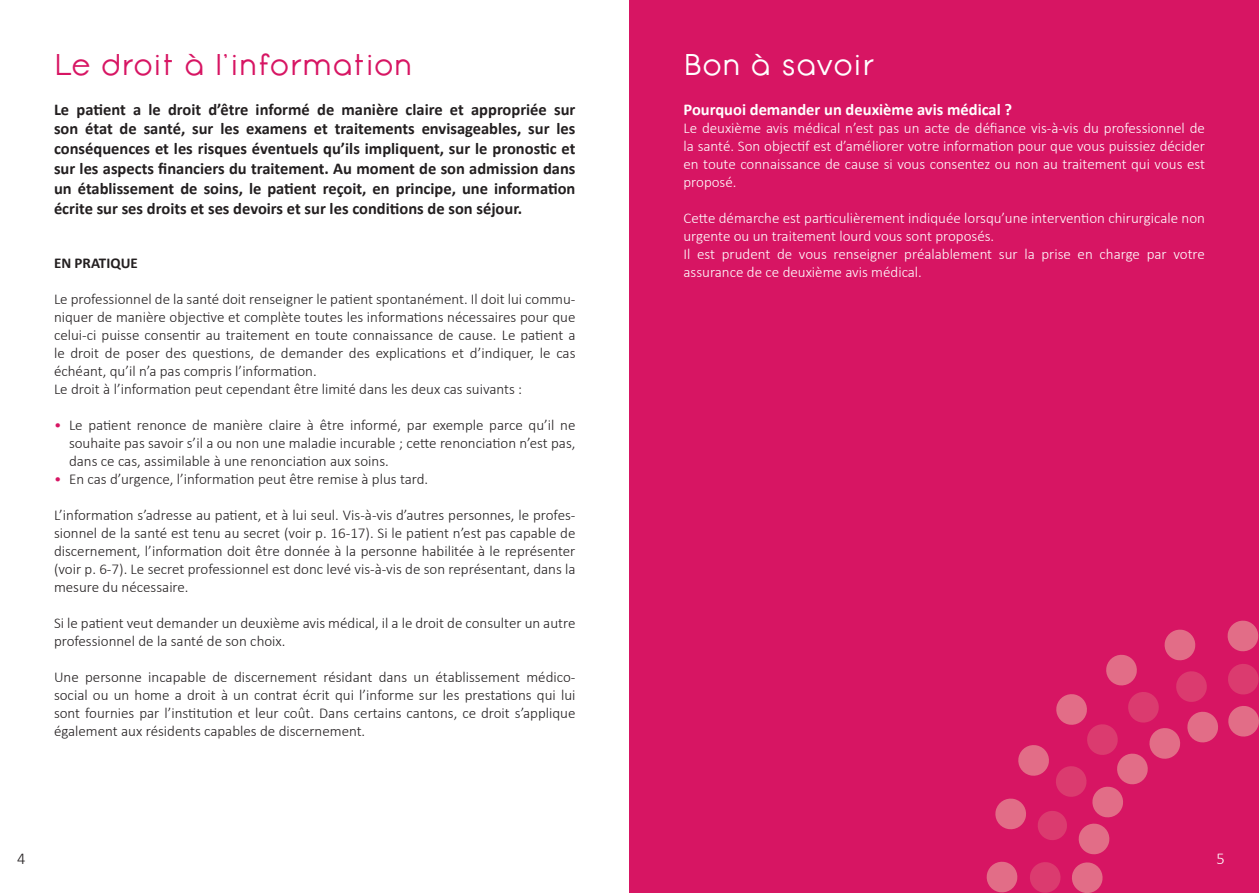
<style>
.page{position:relative;width:1259px;height:893px;background:#fff}
.page>*{position:absolute;margin:0;border:0;box-sizing:border-box;transform-origin:0 0}
.t1{font:30px "Opificio";color:#d71563}
.t2{font:30px "Opificio";color:#fff}
.t3{font:700 16.5px/19.8px "Calibri";color:#231f20;text-align:justify}
.t4{font:700 16.5px "Calibri";color:#fff}
.t5{font:300 16.5px "Calibri";color:#231f20}
.t6{font:300 16.5px "Calibri";color:#fff}
.t7{font:300 15px/18px "Calibri";color:#231f20;text-align:justify}
.t8{font:300 15px/18px "Calibri";color:#fff}
.t9{font:700 15px "Calibri";color:#231f20}
.s1{color:#d71563}
</style>
<div class="page">
<div style="left:629px;top:0;width:630px;height:893px;background:#d71563"></div>
<svg style="left:1227px;top:621px;width:32px;height:31px"></svg>
<svg style="left:1228px;top:664px;width:31px;height:31px"></svg>
<svg style="left:1228px;top:706px;width:31px;height:31px"></svg>
<svg style="left:986px;top:629px;width:232px;height:264px"></svg>
<p class="t1" style="left:54px;top:46px;width:360px">Le droit à l’information</p>
<p class="t3" style="left:54px;top:99px;width:523px">Le patient a le droit d’être informé de manière claire et appropriée sur son état de santé, sur les examens et traitements envisageables, sur les conséquences et les risques éventuels qu’ils impliquent, sur le pronostic et sur les aspects financiers du traitement. Au moment de son admission dans un établissement de soins, le patient reçoit, en principe, une information écrite sur ses droits et ses devoirs et sur les conditions de son séjour.</p>
<p class="t9" style="left:54px;top:253px;width:85px">EN PRATIQUE</p>
<p class="t7" style="left:54px;top:289px;width:523px">Le professionnel de la santé doit renseigner le patient spontanément. Il doit lui commu&shy;niquer de manière objective et complète toutes les informations nécessaires pour que celui-ci puisse consentir au traitement en toute connaissance de cause. Le patient a le droit de poser des questions, de demander des explications et d’indiquer, le cas échéant, qu’il n’a pas compris l’information.</p>
<p class="t7" style="left:54px;top:379px;width:470px">Le droit à l’information peut cependant être limité dans les deux cas suivants :</p>
<p class="t7" style="left:69px;top:415px;width:508px;text-indent:-15px"><span class="s1">•</span> Le patient renonce de manière claire à être informé, par exemple parce qu’il ne souhaite pas savoir s’il a ou non une maladie incurable ; cette renonciation n’est pas, dans ce cas, assimilable à une renonciation aux soins.</p>
<p class="t7" style="left:54px;top:469px;width:376px"><span class="s1">•</span> En cas d’urgence, l’information peut être remise à plus tard.</p>
<p class="t7" style="left:54px;top:505px;width:523px">L’information s’adresse au patient, et à lui seul. Vis-à-vis d’autres personnes, le profes&shy;sionnel de la santé est tenu au secret (voir p. 16-17). Si le patient n’est pas capable de discernement, l’information doit être donnée à la personne habilitée à le représenter (voir p. 6-7). Le secret professionnel est donc levé vis-à-vis de son représentant, dans la mesure du nécessaire.</p>
<p class="t7" style="left:54px;top:613px;width:523px">Si le patient veut demander un deuxième avis médical, il a le droit de consulter un autre professionnel de la santé de son choix.</p>
<p class="t7" style="left:54px;top:667px;width:523px">Une personne incapable de discernement résidant dans un établissement médico&shy;social ou un home a droit à un contrat écrit qui l’informe sur les prestations qui lui sont fournies par l’institution et leur coût. Dans certains cantons, ce droit s’applique également aux résidents capables de discernement.</p>
<p class="t5" style="left:17px;top:848px;width:10px">4</p>
<p class="t2" style="left:683px;top:46px;width:192px">Bon à savoir</p>
<p class="t4" style="left:683px;top:99px;width:330px">Pourquoi demander un deuxième avis médical ?</p>
<p class="t8" style="left:683px;top:118px;width:523px;text-align:justify">Le deuxième avis médical n’est pas un acte de défiance vis-à-vis du professionnel de la santé. Son objectif est d’améliorer votre information pour que vous puissiez décider en toute connaissance de cause si vous consentez ou non au traitement qui vous est proposé.</p>
<p class="t8" style="left:683px;top:208px;width:523px">Cette démarche est particulièrement indiquée lorsqu’une intervention chirurgicale non urgente ou un traitement lourd vous sont proposés.</p>
<p class="t8" style="left:683px;top:244px;width:523px">Il est prudent de vous renseigner préalablement sur la prise en charge par votre assurance de ce deuxième avis médical.</p>
<p class="t6" style="left:1216px;top:848px;width:10px">5</p>
</div>
